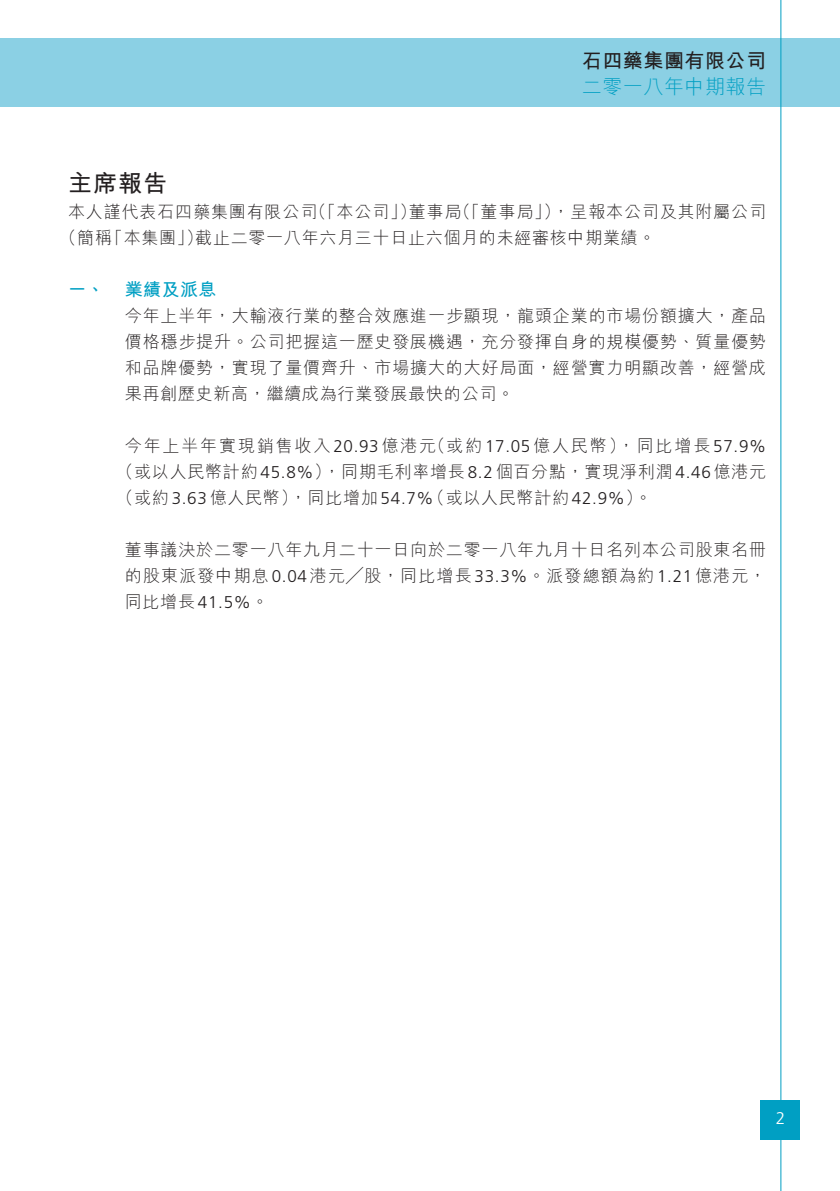
<style>
.page{position:relative;width:840px;height:1191px;background:#fff}
.page>*{position:absolute;margin:0;border:0;box-sizing:border-box;transform-origin:0 0}
.t1{font:24px "M Hei HK Bold E Ten B5 H";color:#231f20}
.t2{font:20px "M Hei HK Bold E Ten B5 H";letter-spacing:.025em;color:#231f20}
.t3{font:20px "M Hei HK Light E Ten B5 H";letter-spacing:.025em;color:#009fc3}
.t4{font:18px "M Hei HK Bold E Ten B5 H";letter-spacing:.02em;color:#009fc3}
.t5{font:17px/26px "M Hei HK Light E Ten B5 H";letter-spacing:.05em;color:#231f20;text-align:justify}
.t6{font:300 17px "Frutiger LT Std";color:#fff}
.s1{font-family:"Frutiger LT Std";font-weight:300}
</style>
<div class="page">
<div style="left:0;top:39px;width:839px;height:68px;background:#8bd0e4"></div>
<hr style="left:780px;top:0;width:1px;height:1191px;background:#009fc3">
<div style="left:760px;top:1100px;width:39px;height:40px;background:#009fc3"></div>
<p class="t2" style="left:581px;top:53px;width:186px">石四藥集團有限公司</p>
<p class="t3" style="left:581px;top:79px;width:186px">二零一八年中期報告</p>
<h1 class="t1" style="left:68px;top:173px;width:101px">主席報告</h1>
<p class="t5" style="left:60px;top:200px;width:707px;text-indent:9px">本人謹代表石四藥集團有限公司（「本公司」）董事局（「董事局」），呈報本公司及其附屬公司（簡稱「本集團」）截止二零一八年六月三十日止六個月的未經審核中期業績。</p>
<p class="t4" style="left:68px;top:282px;width:150px">一、 業績及派息</p>
<p class="t5" style="left:125px;top:304px;width:642px">今年上半年，大輸液行業的整合效應進一步顯現，龍頭企業的市場份額擴大，產品價格穩步提升。公司把握這一歷史發展機遇，充分發揮自身的規模優勢、質量優勢和品牌優勢，實現了量價齊升、市場擴大的大好局面，經營實力明顯改善，經營成果再創歷史新高，繼續成為行業發展最快的公司。</p>
<p class="t5" style="left:116px;top:434px;width:651px;text-indent:8px">今年上半年實現銷售收入<span class="s1">20.93</span>億港元（或約<span class="s1">17.05</span>億人民幣），同比增長<span class="s1">57.9%</span>（或以人民幣計約 <span class="s1">45.8%</span>），同期毛利率增長 <span class="s1">8.2</span> 個百分點，實現淨利潤 <span class="s1">4.46</span> 億港元（或約 <span class="s1">3.63</span> 億人民幣），同比增加 <span class="s1">54.7%</span>（或以人民幣計約 <span class="s1">42.9%</span>）。</p>
<p class="t5" style="left:125px;top:538px;width:642px">董事議決於二零一八年九月二十一日向於二零一八年九月十日名列本公司股東名冊的股東派發中期息<span class="s1">0.04</span>港元╱股，同比增長<span class="s1">33.3%</span>。派發總額為約<span class="s1">1.21</span>億港元，同比增長 <span class="s1">41.5%</span>。</p>
<p class="t6" style="left:775px;top:1111px;width:11px">2</p>
</div>
